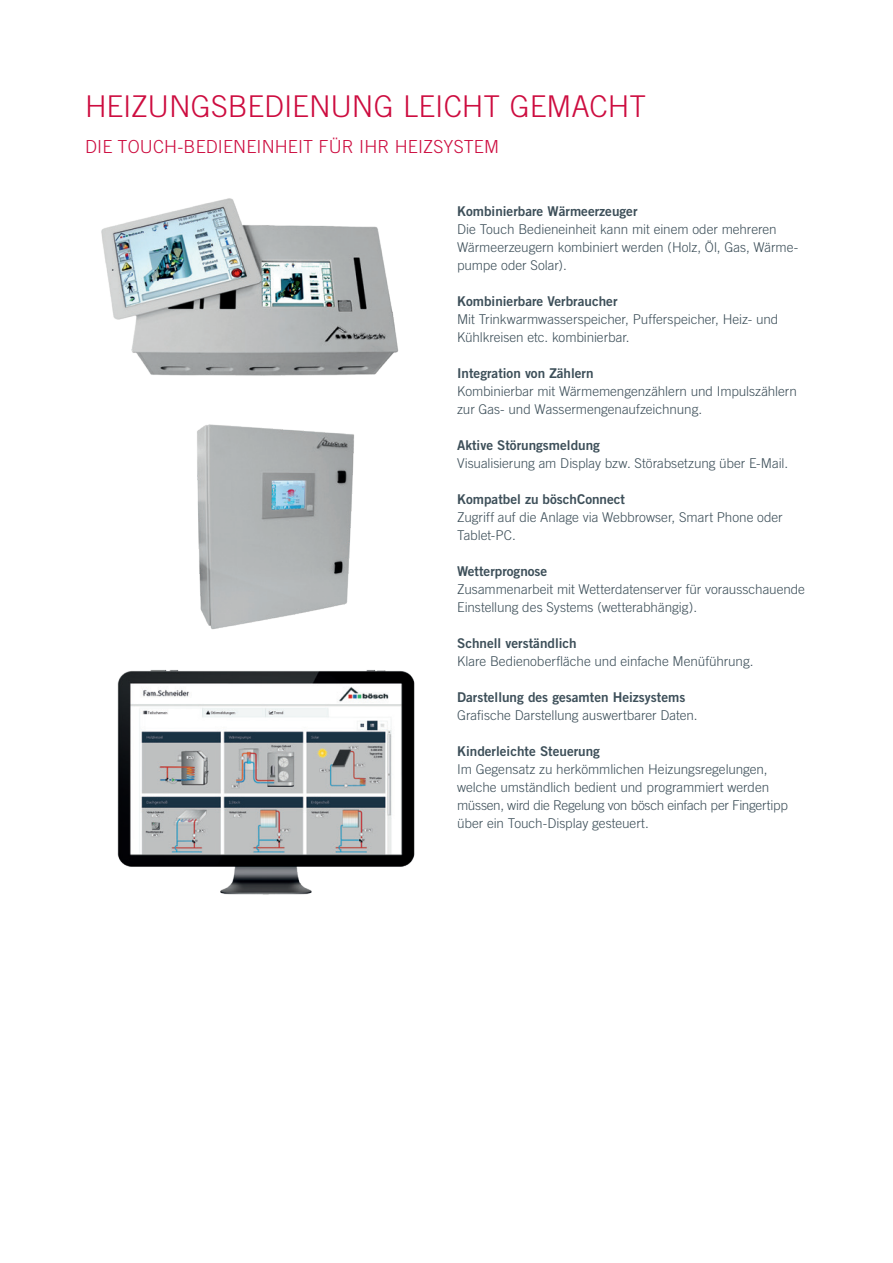
<style>
.page{position:relative;width:893px;height:1263px;background:#fff}
.page>*{position:absolute;margin:0;border:0;box-sizing:border-box;transform-origin:0 0}
.t1{font:300 30px "Trade Gothic";color:#cd0d40}
.t2{font:300 18px "Trade Gothic";letter-spacing:.01em;color:#cd0d40}
.t3{font:300 13.5px/18px "Trade Gothic";letter-spacing:-.005em;color:#3d4f59}
.t4{font:13.5px "Trade Gothic Bold Two";color:#3d4f59}
</style>
<div class="page">
<img style="left:101px;top:198px;width:298px;height:178px">
<img style="left:197px;top:424px;width:157px;height:206px">
<img style="left:117px;top:670px;width:298px;height:225px">
<h1 class="t1" style="left:85px;top:89px;width:563px">HEIZUNGSBEDIENUNG LEICHT GEMACHT</h1>
<h2 class="t2" style="left:85px;top:136px;width:416px">DIE TOUCH-BEDIENEINHEIT FÜR IHR HEIZSYSTEM</h2>
<p class="t4" style="left:457px;top:203px;width:182px">Kombinierbare Wärmeerzeuger</p>
<p class="t3" style="left:457px;top:220px;width:343px">Die Touch Bedieneinheit kann mit einem oder mehreren<br>Wärmeerzeugern kombiniert werden (Holz, Öl, Gas, Wärme&shy;pumpe oder Solar).</p>
<p class="t4" style="left:457px;top:293px;width:162px">Kombinierbare Verbraucher</p>
<p class="t3" style="left:457px;top:310px;width:323px">Mit Trinkwarmwasserspeicher, Pufferspeicher, Heiz- und<br>Kühlkreisen etc. kombinierbar.</p>
<p class="t4" style="left:457px;top:365px;width:138px">Integration von Zählern</p>
<p class="t3" style="left:457px;top:382px;width:341px">Kombinierbar mit Wärmemengenzählern und Impulszählern zur Gas- und Wassermengenaufzeichnung.</p>
<p class="t4" style="left:457px;top:437px;width:144px">Aktive Störungsmeldung</p>
<p class="t3" style="left:457px;top:454px;width:332px">Visualisierung am Display bzw. Störabsetzung über E-Mail.</p>
<p class="t4" style="left:457px;top:491px;width:170px">Kompatbel zu böschConnect</p>
<p class="t3" style="left:457px;top:508px;width:327px">Zugriff auf die Anlage via Webbrowser, Smart Phone oder<br>Tablet-PC.</p>
<p class="t4" style="left:457px;top:563px;width:92px">Wetterprognose</p>
<p class="t3" style="left:457px;top:580px;width:349px">Zusammenarbeit mit Wetterdatenserver für vorausschauende<br>Einstellung des Systems (wetterabhängig).</p>
<p class="t4" style="left:457px;top:635px;width:121px">Schnell verständlich</p>
<p class="t3" style="left:457px;top:652px;width:298px">Klare Bedienoberfläche und einfache Menüführung.</p>
<p class="t4" style="left:457px;top:689px;width:230px">Darstellung des gesamten Heizsystems</p>
<p class="t3" style="left:457px;top:706px;width:242px">Grafische Darstellung auswertbarer Daten.</p>
<p class="t4" style="left:457px;top:743px;width:144px">Kinderleichte Steuerung</p>
<p class="t3" style="left:457px;top:760px;width:332px">Im Gegensatz zu herkömmlichen Heizungsregelungen, welche umständlich bedient und programmiert werden müssen, wird die Regelung von bösch einfach per Fingertipp über ein Touch-Display gesteuert.</p>
</div>
